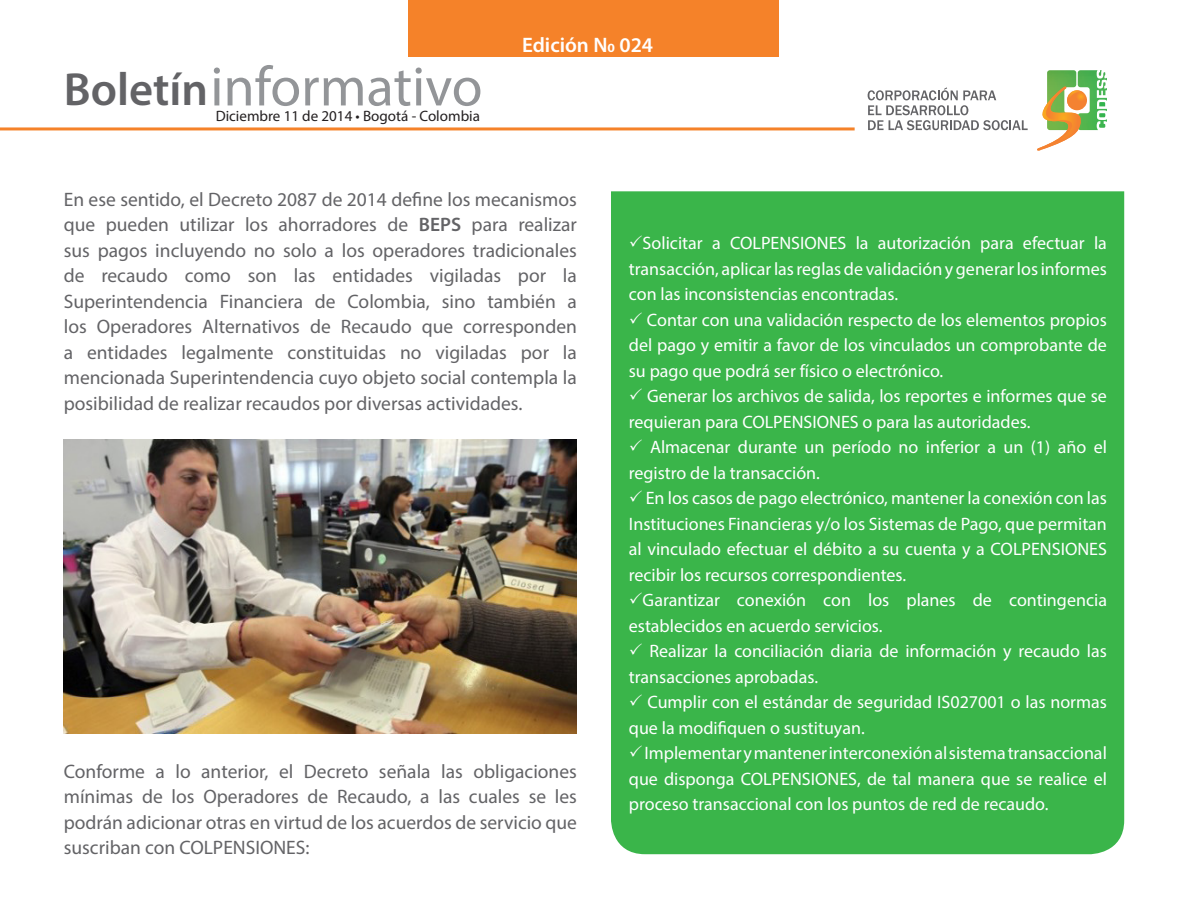
<style>
.page{position:relative;width:1188px;height:918px;background:#fff}
.page>*{position:absolute;margin:0;border:0;box-sizing:border-box;transform-origin:0 0}
.t1{font:56.25px "Myriad Pro";color:#939598}
.t2{font:600 46.65px "Myriad Pro";color:#636366}
.t3{font:600 21px "Myriad Pro";color:#fff}
.t4{font:19.5px/25.5px "Myriad Pro";color:#636366;text-align:justify}
.t5{font:18px/25.5px "Myriad Pro";color:#fff}
.t6{font:15px "Myriad Pro";color:#231f20}
.s1{font-weight:600}
</style>
<div class="page">
<div style="left:409px;top:0;width:370px;height:57px;background:#f58229"></div>
<svg style="left:868px;top:70px;width:239px;height:81px"></svg>
<hr style="left:0;top:127px;width:855px;height:3px;background:#f58229">
<div style="left:611px;top:191px;width:513px;height:663px;background:#3ab54a"></div>
<img style="left:64px;top:439px;width:513px;height:295px">
<svg style="left:630px;top:235px;width:12px;height:12px"></svg>
<svg style="left:630px;top:312px;width:12px;height:11px"></svg>
<svg style="left:630px;top:388px;width:12px;height:12px"></svg>
<svg style="left:630px;top:439px;width:12px;height:12px"></svg>
<svg style="left:630px;top:490px;width:12px;height:12px"></svg>
<svg style="left:630px;top:592px;width:12px;height:12px"></svg>
<svg style="left:630px;top:643px;width:12px;height:12px"></svg>
<svg style="left:630px;top:694px;width:12px;height:12px"></svg>
<svg style="left:630px;top:745px;width:12px;height:12px"></svg>
<h2 class="t2" style="left:64px;top:60px;width:146px">Boletín</h2>
<h1 class="t1" style="left:210px;top:52px;width:274px">informativo</h1>
<p class="t6" style="left:216px;top:107px;width:266px">Diciembre 11 de 2014 • Bogotá - Colombia</p>
<p class="t3" style="left:522px;top:31px;width:133px">Edición N0 024</p>
<p class="t4" style="left:64px;top:186px;width:515px">En ese sentido, el Decreto 2087 de 2014 define los mecanismos que pueden utilizar los ahorradores de <span class="s1">BEPS</span> para realizar sus pagos incluyendo no solo a los operadores tradicionales de recaudo como son las entidades vigiladas por la Superintendencia Financiera de Colombia, sino también a los Operadores Alternativos de Recaudo que corresponden a entidades legalmente constituidas no vigiladas por la mencionada Superintendencia cuyo objeto social contempla la posibilidad de realizar recaudos por diversas actividades.</p>
<p class="t4" style="left:64px;top:758px;width:515px">Conforme a lo anterior, el Decreto señala las obligaciones mínimas de los Operadores de Recaudo, a las cuales se les podrán adicionar otras en virtud de los acuerdos de servicio que suscriban con COLPENSIONES:</p>
<p class="t5" style="left:629px;top:230px;width:480px;text-align:justify;text-indent:14px">Solicitar a COLPENSIONES la autorización para efectuar la transacción, aplicar las reglas de validación y generar los informes con las inconsistencias encontradas.</p>
<p class="t5" style="left:629px;top:307px;width:480px;text-align:justify;text-indent:18px">Contar con una validación respecto de los elementos propios del pago y emitir a favor de los vinculados un comprobante de su pago que podrá ser físico o electrónico.</p>
<p class="t5" style="left:629px;top:383px;width:480px;text-indent:18px">Generar los archivos de salida, los reportes e informes que se requieran para COLPENSIONES o para las autoridades.</p>
<p class="t5" style="left:629px;top:434px;width:480px;text-indent:21px">Almacenar durante un período no inferior a un (1) año el registro de la transacción.</p>
<p class="t5" style="left:629px;top:485px;width:480px;text-align:justify;text-indent:17px">En los casos de pago electrónico, mantener la conexión con las Instituciones Financieras y/o los Sistemas de Pago, que permitan al vinculado efectuar el débito a su cuenta y a COLPENSIONES recibir los recursos correspondientes.</p>
<p class="t5" style="left:629px;top:587px;width:480px;text-indent:14px">Garantizar conexión con los planes de contingencia establecidos en acuerdo servicios.</p>
<p class="t5" style="left:629px;top:638px;width:480px;text-indent:21px">Realizar la conciliación diaria de información y recaudo las transacciones aprobadas.</p>
<p class="t5" style="left:629px;top:689px;width:480px;text-indent:19px">Cumplir con el estándar de seguridad IS027001 o las normas que la modifiquen o sustituyan.</p>
<p class="t5" style="left:629px;top:740px;width:480px;text-align:justify;text-indent:15px">Implementar y mantener interconexión al sistema transaccional que disponga COLPENSIONES, de tal manera que se realice el proceso transaccional con los puntos de red de recaudo.</p>
</div>
